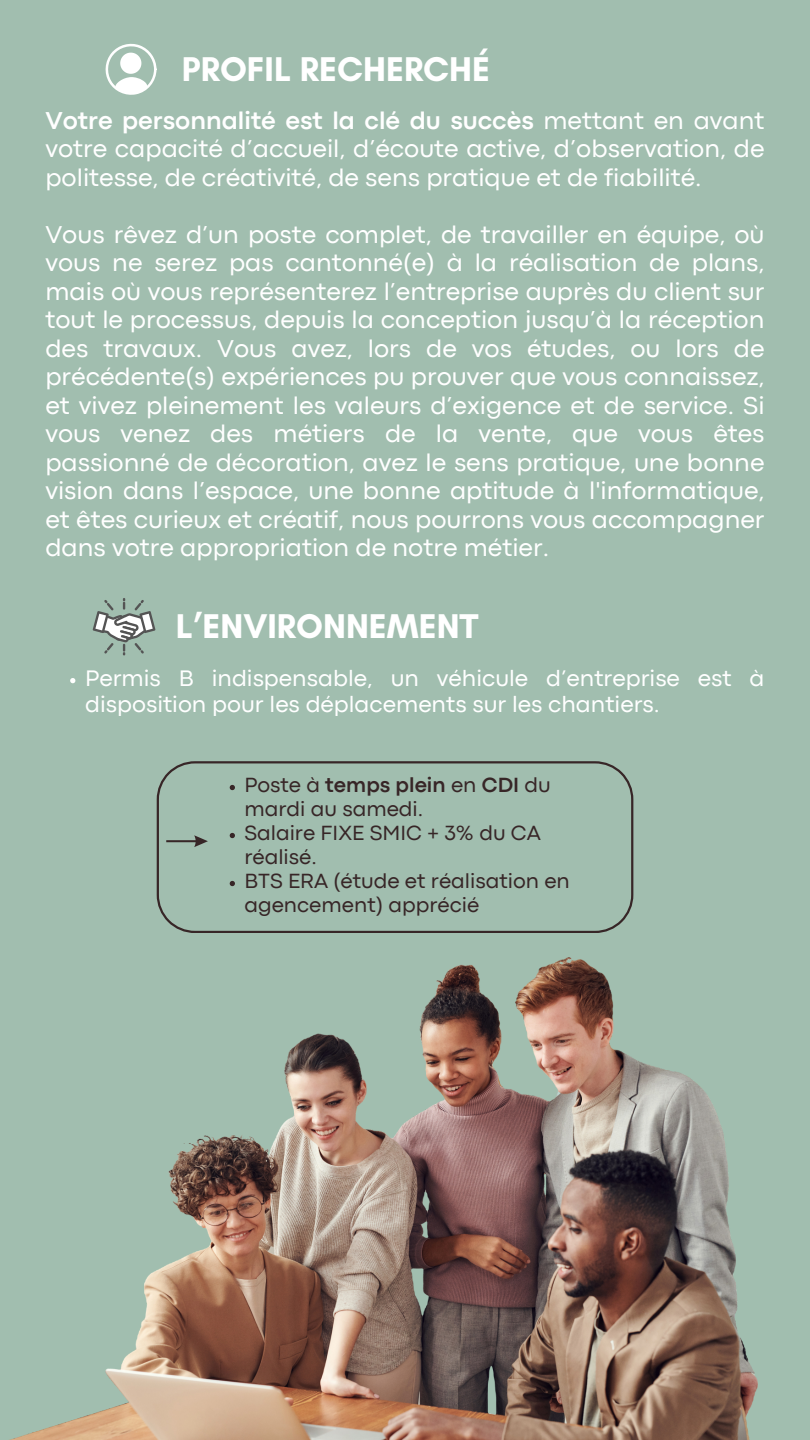
<style>
.page{position:relative;width:810px;height:1440px;background:#a1beaf}
.page>*{position:absolute;margin:0;border:0;box-sizing:border-box;transform-origin:0 0}
.t1{font:700 35px "Glacial Indifference";color:#fff}
.t2{font:25.4px/28.5px "Codec Pro";color:#fff;text-align:justify}
.t3{font:23.4px/26.2px "Codec Pro";color:#fff}
.t4{font:21.4px/24px "Codec Pro";color:#372627}
.s1{font-weight:700}
</style>
<div class="page">
<svg style="left:105px;top:43px;width:52px;height:52px"></svg>
<svg style="left:93px;top:598px;width:62px;height:57px"></svg>
<img style="left:9px;top:958px;width:749px;height:482px">
<svg style="left:157px;top:761px;width:476px;height:172px"></svg>
<svg style="left:166px;top:835px;width:42px;height:12px"></svg>
<svg style="left:70px;top:678px;width:5px;height:5px"></svg>
<svg style="left:230px;top:785px;width:5px;height:5px"></svg>
<svg style="left:230px;top:833px;width:5px;height:5px"></svg>
<svg style="left:230px;top:881px;width:5px;height:5px"></svg>
<p class="t1" style="left:182px;top:47px;width:310px">PROFIL RECHERCHÉ</p>
<p class="t2" style="left:45px;top:108px;width:721px"><span class="s1">Votre personnalité est la clé du succès</span> mettant en avant votre capacité d’accueil, d’écoute active, d’observation, de politesse, de créativité, de sens pratique et de fiabilité.</p>
<p class="t2" style="left:45px;top:222px;width:721px">Vous rêvez d’un poste complet, de travailler en équipe, où vous ne serez pas cantonné(e) à la réalisation de plans, mais où vous représenterez l’entreprise auprès du client sur tout le processus, depuis la conception jusqu’à la réception des travaux. Vous avez, lors de vos études, ou lors de précédente(s) expériences pu prouver que vous connaissez, et vivez pleinement les valeurs d’exigence et de service. Si vous venez des métiers de la vente, que vous êtes passionné de décoration, avez le sens pratique, une bonne vision dans l’espace, une bonne aptitude à l'informatique, et êtes curieux et créatif, nous pourrons vous accompagner dans votre appropriation de notre métier.</p>
<p class="t1" style="left:176px;top:605px;width:304px">L’ENVIRONNEMENT</p>
<p class="t3" style="left:85px;top:666px;width:681px">Permis B indispensable, un véhicule d’entreprise est à disposition pour les déplacements sur les chantiers.</p>
<p class="t4" style="left:244px;top:775px;width:308px">Poste à <span class="s1">temps plein</span> en <span class="s1">CDI</span> du mardi au samedi.</p>
<p class="t4" style="left:244px;top:823px;width:298px">Salaire FIXE SMIC + 3% du CA réalisé.</p>
<p class="t4" style="left:244px;top:871px;width:327px">BTS ERA (étude et réalisation en agencement) apprécié</p>
</div>
